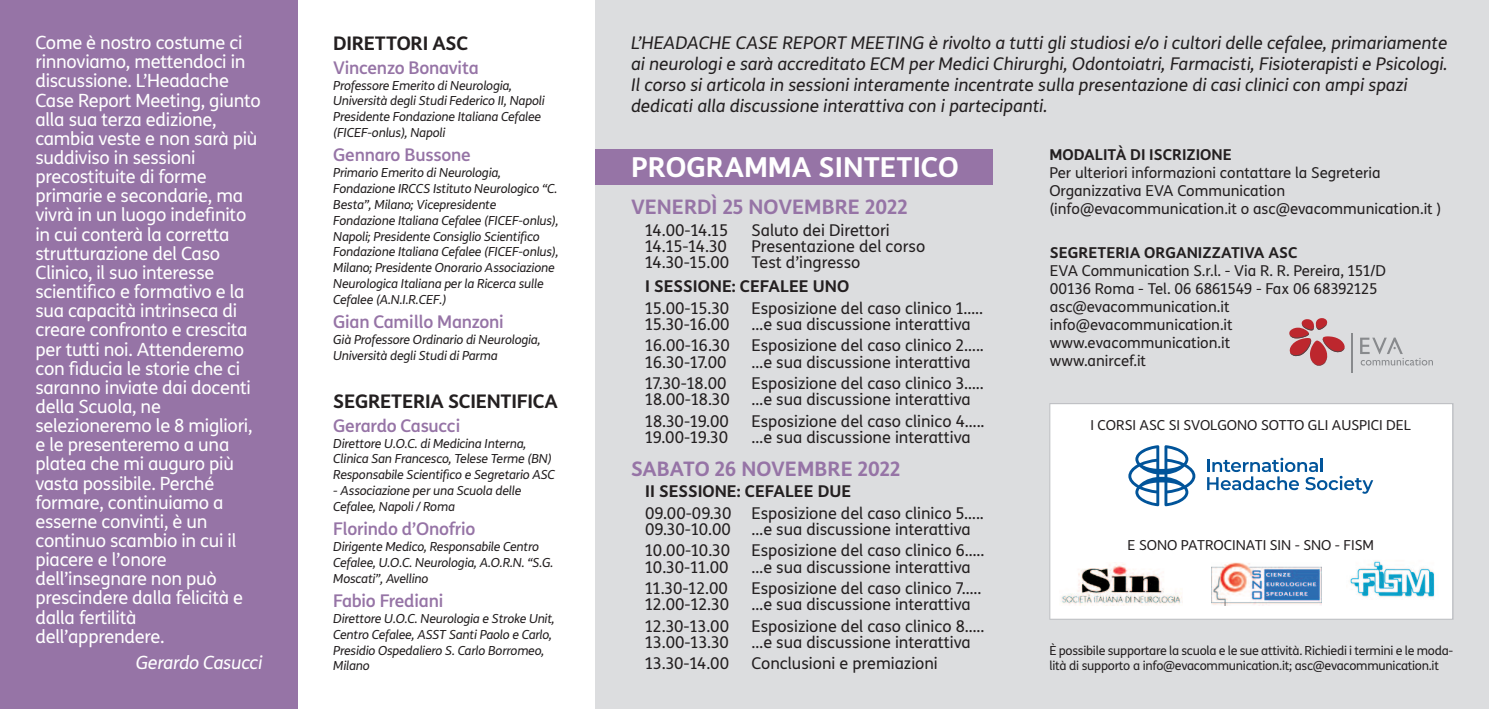
<style>
.page{position:relative;width:1489px;height:709px;background:#fff}
.page>*{position:absolute;margin:0;border:0;box-sizing:border-box;transform-origin:0 0}
.t1{font:700 27.5px "TIM Sans";color:#fff}
.t2{font:700 20px "TIM Sans";color:#9674a6}
.t3{font:700 18.75px "TIM Sans";letter-spacing:-.015em;color:#231f20}
.t4{font:18.25px/19.2px "TIM Sans";letter-spacing:-.015em;color:#fff}
.t5{font:italic 18.25px "TIM Sans";letter-spacing:-.015em;color:#fff}
.t6{font:italic 17.5px/21px "TIM Sans";color:#231f20}
.t7{font:500 17.5px "TIM Sans";letter-spacing:-.015em;color:#9674a6}
.t8{font:16.25px/16.2px "TIM Sans";color:#231f20}
.t9{font:700 16.25px "TIM Sans";color:#231f20}
.t10{font:15px/18px "TIM Sans";color:#231f20}
.t11{font:700 15px "TIM Sans";color:#231f20}
.t12{font:13.75px "TIM Sans";color:#231f20}
.t13{font:italic 12.5px/15.8px "TIM Sans";letter-spacing:-.015em;color:#231f20}
.t14{font:12.5px/15px "TIM Sans";letter-spacing:-.02em;color:#231f20}
</style>
<div class="page">
<div style="left:0;top:0;width:298px;height:709px;background:#9674a6"></div>
<div style="left:595px;top:0;width:893px;height:709px;background:#dcdddf"></div>
<div style="left:1050px;top:404px;width:402px;height:214px;background:#fff"></div>
<div style="left:1049px;top:403px;width:404px;height:216px;border:1px solid #dcdddf"></div>
<svg style="left:1207px;top:458px;width:166px;height:36px"></svg>
<svg style="left:1128px;top:445px;width:67px;height:61px"></svg>
<img style="left:1211px;top:563px;width:110px;height:43px">
<img style="left:1061px;top:564px;width:121px;height:42px">
<img style="left:1349px;top:560px;width:86px;height:37px">
<hr style="left:1351px;top:333px;width:1px;height:39px;background:#888a8d">
<svg style="left:1360px;top:337px;width:72px;height:28px"></svg>
<svg style="left:1289px;top:318px;width:55px;height:48px"></svg>
<div style="left:595px;top:149px;width:397px;height:35px;background:#9674a6"></div>
<p class="t4" style="left:35px;top:35px;width:227px">Come è nostro costume ci rinnoviamo, mettendoci in discussione. L’Headache<br>Case Report Meeting, giunto alla sua terza edizione, cambia veste e non sarà più suddiviso in sessioni precostituite di forme primarie e secondarie, ma vivrà in un luogo indefinito in cui conterà la corretta strutturazione del Caso<br>Clinico, il suo interesse scientifico e formativo e la sua capacità intrinseca di creare confronto e crescita per tutti noi. Attenderemo con fiducia le storie che ci saranno inviate dai docenti della Scuola, ne selezioneremo le 8 migliori, e le presenteremo a una platea che mi auguro più vasta possibile. Perché formare, continuiamo a esserne convinti, è un continuo scambio in cui il piacere e l’onore dell’insegnare non può prescindere dalla felicità e dalla fertilità dell’apprendere.</p>
<h3 class="t5" style="left:136px;top:655px;width:128px">Gerardo Casucci</h3>
<h3 class="t3" style="left:333px;top:35px;width:136px">DIRETTORI ASC</h3>
<h3 class="t7" style="left:333px;top:60px;width:147px">Vincenzo Bonavita</h3>
<p class="t13" style="left:333px;top:78px;width:213px">Professore Emerito di Neurologia, Università degli Studi Federico II, Napoli Presidente Fondazione Italiana Cefalee (FICEF-onlus), Napoli</p>
<h3 class="t7" style="left:333px;top:148px;width:139px">Gennaro Bussone</h3>
<p class="t13" style="left:333px;top:166px;width:227px">Primario Emerito di Neurologia, Fondazione IRCCS Istituto Neurologico “C.<br>Besta”, Milano; Vicepresidente Fondazione Italiana Cefalee (FICEF-onlus), Napoli; Presidente Consiglio Scientifico Fondazione Italiana Cefalee (FICEF-onlus), Milano; Presidente Onorario Associazione Neurologica Italiana per la Ricerca sulle Cefalee (A.N.I.R.CEF.)</p>
<h3 class="t7" style="left:333px;top:315px;width:172px">Gian Camillo Manzoni</h3>
<p class="t13" style="left:333px;top:333px;width:209px">Già Professore Ordinario di Neurologia,<br>Università degli Studi di Parma</p>
<h3 class="t3" style="left:333px;top:393px;width:226px">SEGRETERIA SCIENTIFICA</h3>
<h3 class="t7" style="left:333px;top:418px;width:129px">Gerardo Casucci</h3>
<p class="t13" style="left:333px;top:436px;width:223px">Direttore U.O.C. di Medicina Interna,<br>Clinica San Francesco, Telese Terme (BN)<br>Responsabile Scientifico e Segretario ASC</p>
<p class="t13" style="left:333px;top:484px;width:190px">- Associazione per una Scuola delle<br>Cefalee, Napoli / Roma</p>
<h3 class="t7" style="left:333px;top:522px;width:144px">Florindo d’Onofrio</h3>
<p class="t13" style="left:333px;top:540px;width:222px">Dirigente Medico, Responsabile Centro<br>Cefalee, U.O.C. Neurologia, A.O.R.N. “S.G.<br>Moscati”, Avellino</p>
<h3 class="t7" style="left:333px;top:593px;width:111px">Fabio Frediani</h3>
<p class="t13" style="left:333px;top:611px;width:223px">Direttore U.O.C. Neurologia e Stroke Unit, Centro Cefalee, ASST Santi Paolo e Carlo, Presidio Ospedaliero S. Carlo Borromeo, Milano</p>
<p class="t6" style="left:631px;top:33px;width:818px">L’HEADACHE CASE REPORT MEETING è rivolto a tutti gli studiosi e/o i cultori delle cefalee, primariamente ai neurologi e sarà accreditato ECM per Medici Chirurghi, Odontoiatri, Farmacisti, Fisioterapisti e Psicologi.<br>Il corso si articola in sessioni interamente incentrate sulla presentazione di casi clinici con ampi spazi dedicati alla discussione interattiva con i partecipanti.</p>
<p class="t11" style="left:1049px;top:149px;width:184px">MODALITÀ DI ISCRIZIONE</p>
<p class="t10" style="left:1049px;top:165px;width:393px">Per ulteriori informazioni contattare la Segreteria<br>Organizzativa EVA Communication (info@evacommunication.it o asc@evacommunication.it )</p>
<p class="t11" style="left:1049px;top:246px;width:249px">SEGRETERIA ORGANIZZATIVA ASC</p>
<p class="t10" style="left:1049px;top:262px;width:337px">EVA Communication S.r.l. - Via R. R. Pereira, 151/D<br>00136 Roma - Tel. 06 6861549 - Fax 06 68392125 asc@evacommunication.it info@evacommunication.it www.evacommunication.it<br>www.anircef.it</p>
<h1 class="t1" style="left:631px;top:156px;width:329px">PROGRAMMA SINTETICO</h1>
<h2 class="t2" style="left:631px;top:199px;width:278px">VENERDÌ 25 NOVEMBRE 2022</h2>
<h3 class="t8" style="left:645px;top:223px;width:84px">14.00-14.15</h3>
<h3 class="t8" style="left:751px;top:223px;width:140px">Saluto dei Direttori</h3>
<h3 class="t8" style="left:645px;top:239px;width:83px">14.15-14.30</h3>
<h3 class="t8" style="left:751px;top:239px;width:175px">Presentazione del corso</h3>
<h3 class="t8" style="left:645px;top:256px;width:85px">14.30-15.00</h3>
<h3 class="t8" style="left:751px;top:256px;width:110px">Test d’ingresso</h3>
<h3 class="t9" style="left:645px;top:280px;width:205px">I SESSIONE: CEFALEE UNO</h3>
<h3 class="t8" style="left:645px;top:301px;width:85px">15.00-15.30</h3>
<h3 class="t8" style="left:751px;top:301px;width:233px">Esposizione del caso clinico 1…..</h3>
<h3 class="t8" style="left:645px;top:317px;width:86px">15.30-16.00</h3>
<h3 class="t8" style="left:751px;top:317px;width:221px">…e sua discussione interattiva</h3>
<h3 class="t8" style="left:645px;top:339px;width:86px">16.00-16.30</h3>
<h3 class="t8" style="left:751px;top:339px;width:234px">Esposizione del caso clinico 2…..</h3>
<h3 class="t8" style="left:645px;top:355px;width:83px">16.30-17.00</h3>
<h3 class="t8" style="left:751px;top:355px;width:221px">…e sua discussione interattiva</h3>
<h3 class="t8" style="left:645px;top:376px;width:83px">17.30-18.00</h3>
<h3 class="t8" style="left:751px;top:376px;width:234px">Esposizione del caso clinico 3…..</h3>
<h3 class="t8" style="left:645px;top:393px;width:86px">18.00-18.30</h3>
<h3 class="t8" style="left:751px;top:393px;width:221px">…e sua discussione interattiva</h3>
<h3 class="t8" style="left:645px;top:414px;width:85px">18.30-19.00</h3>
<h3 class="t8" style="left:751px;top:414px;width:234px">Esposizione del caso clinico 4…..</h3>
<h3 class="t8" style="left:645px;top:430px;width:84px">19.00-19.30</h3>
<h3 class="t8" style="left:751px;top:430px;width:221px">…e sua discussione interattiva</h3>
<h2 class="t2" style="left:631px;top:460px;width:271px">SABATO 26 NOVEMBRE 2022</h2>
<h3 class="t9" style="left:645px;top:484px;width:207px">II SESSIONE: CEFALEE DUE</h3>
<h3 class="t8" style="left:645px;top:506px;width:340px">09.00-09.30 Esposizione del caso clinico 5…..<br>09.30-10.00</h3>
<p class="t12" style="left:1090px;top:420px;width:322px">I CORSI ASC SI SVOLGONO SOTTO GLI AUSPICI DEL</p>
<h3 class="t8" style="left:751px;top:522px;width:221px">…e sua discussione interattiva</h3>
<h3 class="t8" style="left:645px;top:544px;width:86px">10.00-10.30</h3>
<h3 class="t8" style="left:751px;top:544px;width:234px">Esposizione del caso clinico 6…..</h3>
<h3 class="t8" style="left:645px;top:560px;width:85px">10.30-11.00</h3>
<h3 class="t8" style="left:751px;top:560px;width:221px">…e sua discussione interattiva</h3>
<h3 class="t8" style="left:645px;top:581px;width:84px">11.30-12.00</h3>
<h3 class="t8" style="left:751px;top:581px;width:231px">Esposizione del caso clinico 7…..</h3>
<h3 class="t8" style="left:645px;top:598px;width:85px">12.00-12.30</h3>
<h3 class="t8" style="left:751px;top:598px;width:221px">…e sua discussione interattiva</h3>
<h3 class="t8" style="left:645px;top:619px;width:85px">12.30-13.00</h3>
<h3 class="t8" style="left:751px;top:619px;width:234px">Esposizione del caso clinico 8…..</h3>
<h3 class="t8" style="left:645px;top:635px;width:85px">13.00-13.30</h3>
<h3 class="t8" style="left:751px;top:635px;width:221px">…e sua discussione interattiva</h3>
<h3 class="t8" style="left:645px;top:657px;width:85px">13.30-14.00</h3>
<h3 class="t8" style="left:751px;top:657px;width:188px">Conclusioni e premiazioni</h3>
<p class="t12" style="left:1127px;top:540px;width:248px">E SONO PATROCINATI SIN - SNO - FISM</p>
<p class="t14" style="left:1049px;top:644px;width:405px">È possibile supportare la scuola e le sue attività. Richiedi i termini e le moda&shy;lità di supporto a info@evacommunication.it; asc@evacommunication.it</p>
</div>
